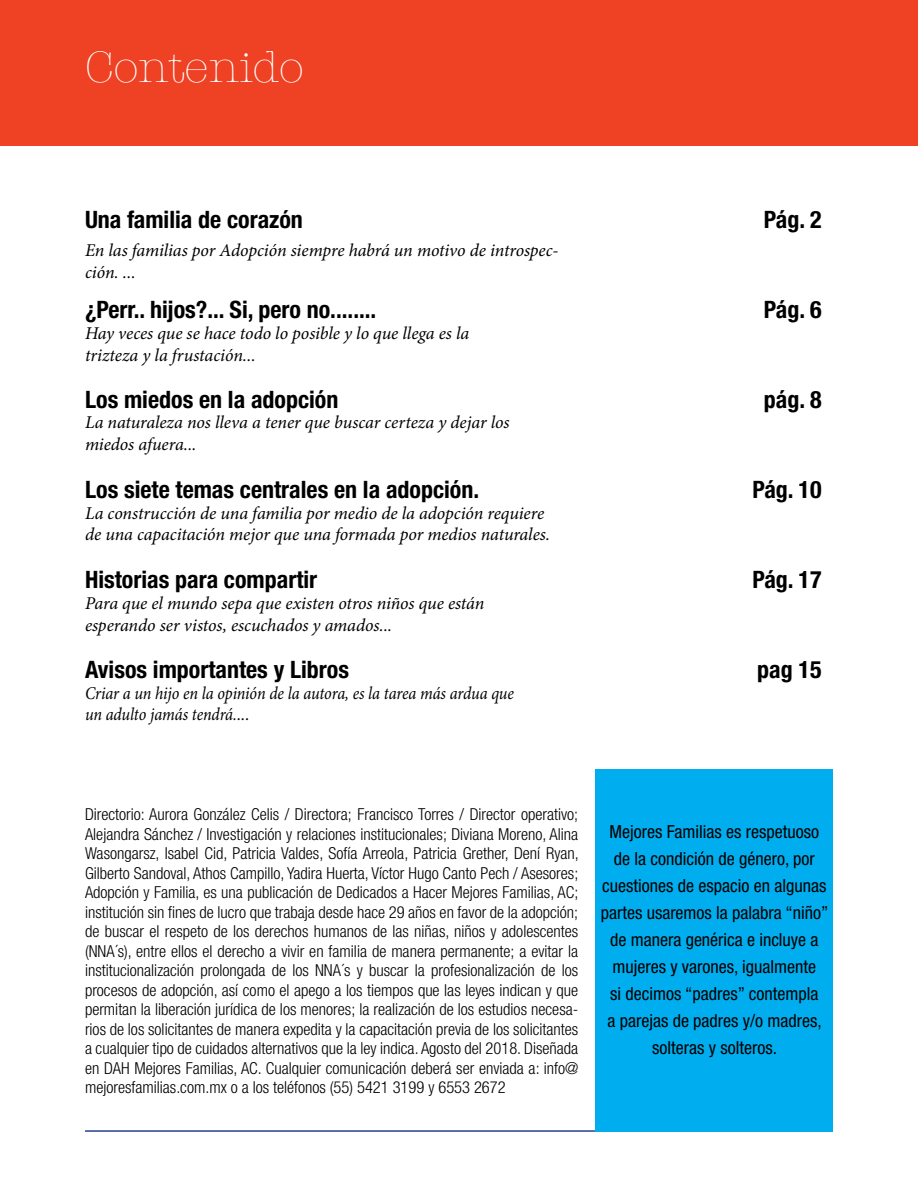
<style>
.page{position:relative;width:918px;height:1188px;background:#fff}
.page>*{position:absolute;margin:0;border:0;box-sizing:border-box;transform-origin:0 0}
.t1{font:300 45px "American Typewriter";color:#fff}
.t2{font:700 condensed 24px "Helvetica Neue LT Std";color:#000}
.t3{font:italic 18px/21.6px "Minion Pro";letter-spacing:-.005em;color:#000}
.t4{font:condensed 18px/27px "Helvetica Neue LT Std";color:#000;text-align:center}
.t5{font:italic 18px/21.6px "Minion Pro";letter-spacing:-.005em;color:#000;scale:.9 1}
.t6{font:300 condensed 16.5px/19.5px "Helvetica Neue LT Std";color:#000;text-align:justify}
</style>
<div class="page">
<hr style="left:85px;top:1130px;width:748px;height:2px;background:#25408f">
<div style="left:0;top:0;width:918px;height:146px;background:#ef4123"></div>
<div style="left:596px;top:769px;width:237px;height:362px;background:#00aeef"></div>
<h1 class="t1" style="left:85px;top:34px;width:220px">Contenido</h1>
<h2 class="t2" style="left:85px;top:205px;width:219px">Una familia de corazón</h2>
<h2 class="t2" style="left:764px;top:205px;width:59px">Pág. 2</h2>
<p class="t3" style="left:85px;top:239px;width:475px">En las familias por Adopción siempre habrá un motivo de introspec&shy;ción. ...</p>
<h2 class="t2" style="left:85px;top:295px;width:293px">¿Perr.. hijos?... Si, pero no........</h2>
<h2 class="t2" style="left:764px;top:295px;width:59px">Pág. 6</h2>
<p class="t3" style="left:85px;top:323px;width:386px">Hay veces que se hace todo lo posible y lo que llega es la trizteza y la frustación...</p>
<h2 class="t2" style="left:85px;top:385px;width:255px">Los miedos en la adopción</h2>
<h2 class="t2" style="left:764px;top:385px;width:59px">pág. 8</h2>
<p class="t3" style="left:85px;top:412px;width:426px">La naturaleza nos lleva a tener que buscar certeza y dejar los miedos afuera...</p>
<h2 class="t2" style="left:85px;top:475px;width:396px">Los siete temas centrales en la adopción.</h2>
<h2 class="t2" style="left:752px;top:475px;width:71px">Pág. 10</h2>
<p class="t3" style="left:85px;top:502px;width:467px">La construcción de una familia por medio de la adopción requiere de una capacitación mejor que una formada por medios naturales.</p>
<h2 class="t2" style="left:85px;top:565px;width:234px">Historias para compartir</h2>
<h2 class="t2" style="left:752px;top:565px;width:71px">Pág. 17</h2>
<p class="t3" style="left:85px;top:593px;width:401px">Para que el mundo sepa que existen otros niños que están esperando ser vistos, escuchados y amados...</p>
<h2 class="t2" style="left:85px;top:655px;width:266px">Avisos importantes y Libros</h2>
<h2 class="t2" style="left:757px;top:655px;width:66px">pag 15</h2>
<p class="t5" style="left:85px;top:682px;width:478px">Criar a un hijo en la opinión de la autora, es la tarea más ardua que un adulto jamás tendrá....</p>
<p class="t6" style="left:85px;top:805px;width:495px">Directorio: Aurora González Celis / Directora; Francisco Torres / Director operativo; Alejandra Sánchez / Investigación y relaciones institucionales; Diviana Moreno, Alina Wasongarsz, Isabel Cid, Patricia Valdes, Sofía Arreola, Patricia Grether, Dení Ryan, Gilberto Sandoval, Athos Campillo, Yadira Huerta, Víctor Hugo Canto Pech / Asesores; Adopción y Familia, es una publicación de Dedicados a Hacer Mejores Familias, AC; institución sin fines de lucro que trabaja desde hace 29 años en favor de la adopción; de buscar el respeto de los derechos humanos de las niñas, niños y adolescentes (NNA´s), entre ellos el derecho a vivir en familia de manera permanente; a evitar la institucionalización prolongada de los NNA´s y buscar la profesionalización de los procesos de adopción, así como el apego a los tiempos que las leyes indican y que permitan la liberación jurídica de los menores; la realización de los estudios necesa&shy;rios de los solicitantes de manera expedita y la capacitación previa de los solicitantes a cualquier tipo de cuidados alternativos que la ley indica. Agosto del 2018. Diseñada en DAH Mejores Familias, AC. Cualquier comunicación deberá ser enviada a: info@ mejoresfamilias.com.mx o a los teléfonos (55) 5421 3199 y 6553 2672</p>
<p class="t4" style="left:601px;top:818px;width:229px">Mejores Familias es respetuoso de la condición de género, por cuestiones de espacio en algunas partes usaremos la palabra “niño” de manera genérica e incluye a mujeres y varones, igualmente<br>si decimos “padres” contempla<br>a parejas de padres y/o madres, solteras y solteros.</p>
</div>
